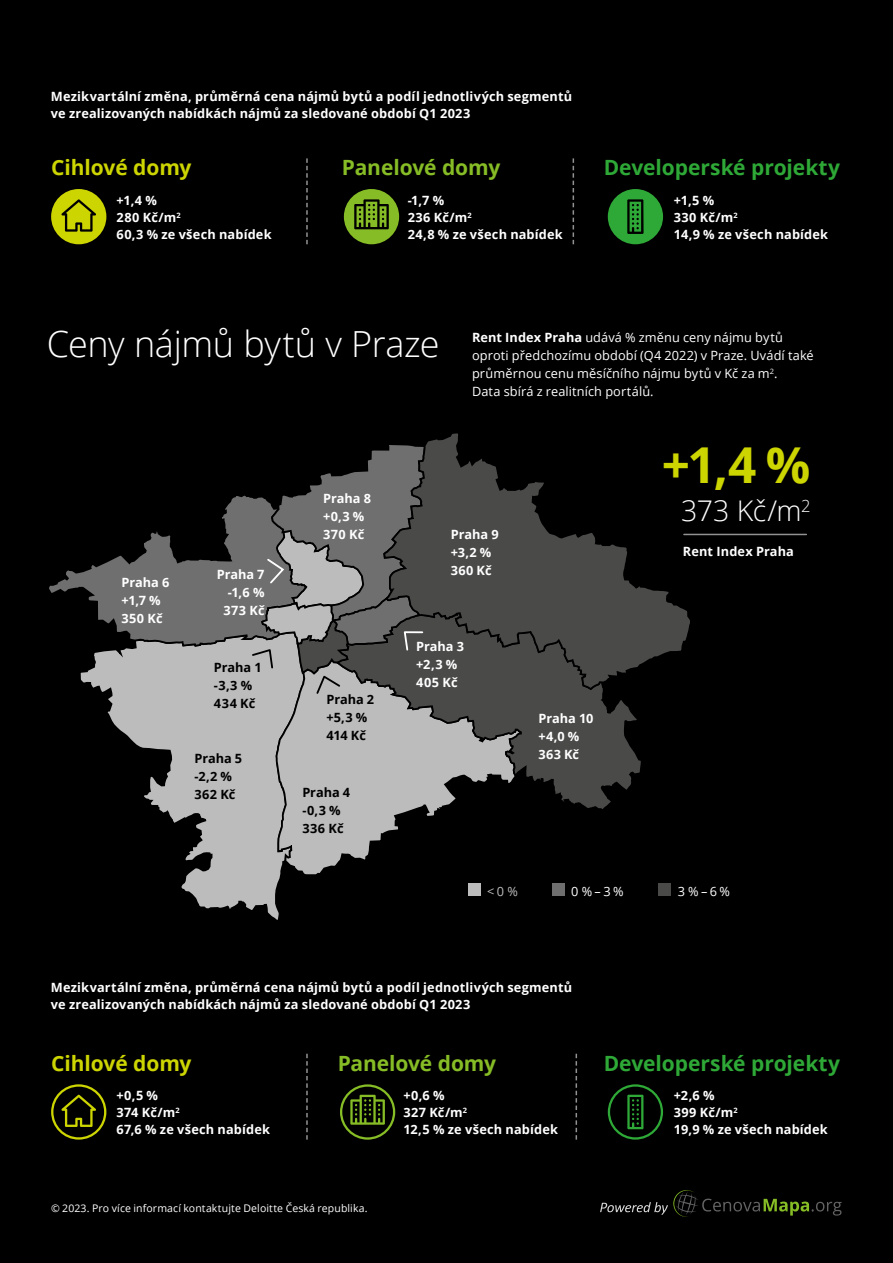
<style>
.page{position:relative;width:893px;height:1263px;background:#000}
.page>*{position:absolute;margin:0;border:0;box-sizing:border-box;transform-origin:0 0}
.citace_19_24{font:700 49.5px "Open Sans";color:#cdd500}
.title_24_30{font:300 36px "Open Sans";letter-spacing:-.01em;color:#fff}
.Introduction_14_18{font:300 28.5px "Open Sans";color:#fff}
.t1{font:700 21px "Open Sans";color:#2ea836}
.t2{font:700 21px "Open Sans";letter-spacing:-.005em;color:#86bc25}
.t3{font:700 21px "Open Sans";letter-spacing:-.005em;color:#cdd500}
.Introduction_14_18-2{font:700 12.75px/17.2px "Open Sans";letter-spacing:.015em;color:#fff}
.t4{font:12.75px/18px "Open Sans";letter-spacing:.01em;color:#fff}
.footer_7_9{font:700 12.75px "Open Sans";color:#fff}
.footer_7_9-2{font:700 12.75px "Open Sans";color:#000}
.t5{font:12.75px "Open Sans";color:#bcbcbc}
.footer_7_9-3{font:10.5px "Open Sans";letter-spacing:.01em;color:#fff}
.s1{font-weight:700}
</style>
<div class="page">
<svg style="left:600px;top:1190px;width:242px;height:27px"></svg>
<svg style="left:306px;top:158px;width:2px;height:86px"></svg>
<svg style="left:306px;top:1054px;width:2px;height:85px"></svg>
<svg style="left:573px;top:158px;width:1px;height:86px"></svg>
<svg style="left:576px;top:1054px;width:1px;height:85px"></svg>
<svg style="left:608px;top:189px;width:55px;height:55px"></svg>
<svg style="left:344px;top:189px;width:55px;height:55px"></svg>
<svg style="left:51px;top:189px;width:55px;height:55px"></svg>
<svg style="left:107px;top:695px;width:173px;height:225px"></svg>
<svg style="left:275px;top:695px;width:159px;height:182px"></svg>
<svg style="left:331px;top:691px;width:310px;height:123px"></svg>
<svg style="left:427px;top:433px;width:266px;height:258px"></svg>
<svg style="left:49px;top:444px;width:378px;height:251px"></svg>
<hr style="left:684px;top:534px;width:122px;height:1px;background:#929292">
<svg style="left:340px;top:1084px;width:55px;height:56px"></svg>
<svg style="left:608px;top:1084px;width:55px;height:55px"></svg>
<svg style="left:51px;top:1084px;width:55px;height:55px"></svg>
<div style="left:468px;top:883px;width:13px;height:13px;background:#bcbcbc"></div>
<div style="left:552px;top:883px;width:13px;height:13px;background:#706f6f"></div>
<div style="left:658px;top:883px;width:13px;height:13px;background:#4a4a49"></div>
<p class="Introduction_14_18-2" style="left:51px;top:88px;width:523px">Mezikvartální změna, průměrná cena nájmů bytů a podíl jednotlivých segmentů ve zrealizovaných nabídkách nájmů za sledované období Q1 2023</p>
<p class="t3" style="left:51px;top:153px;width:142px">Cihlové domy</p>
<p class="t2" style="left:342px;top:153px;width:160px">Panelové domy</p>
<p class="Introduction_14_18-2" style="left:117px;top:191px;width:42px">+1,4 %</p>
<p class="Introduction_14_18-2" style="left:117px;top:208px;width:66px">280 Kč/m<sup>2</sup></p>
<p class="Introduction_14_18-2" style="left:117px;top:225px;width:157px">60,3 % ze všech nabídek</p>
<p class="Introduction_14_18-2" style="left:408px;top:191px;width:38px">-1,7 %</p>
<p class="Introduction_14_18-2" style="left:408px;top:208px;width:65px">236 Kč/m<sup>2</sup></p>
<p class="Introduction_14_18-2" style="left:408px;top:225px;width:157px">24,8 % ze všech nabídek</p>
<p class="t1" style="left:604px;top:153px;width:238px">Developerské projekty</p>
<p class="Introduction_14_18-2" style="left:674px;top:191px;width:42px">+1,5 %</p>
<p class="Introduction_14_18-2" style="left:674px;top:208px;width:65px">330 Kč/m<sup>2</sup></p>
<p class="Introduction_14_18-2" style="left:674px;top:225px;width:156px">14,9 % ze všech nabídek</p>
<p class="title_24_30" style="left:47px;top:319px;width:394px">Ceny nájmů bytů v Praze</p>
<p class="t4" style="left:472px;top:328px;width:343px"><span class="s1">Rent Index Praha</span> udává % změnu ceny nájmu bytů oproti předchozímu období (Q4 2022) v Praze. Uvádí také průměrnou cenu měsíčního nájmu bytů v Kč za m<sup>2</sup>.<br>Data sbírá z realitních portálů.</p>
<p class="footer_7_9" style="left:122px;top:573px;width:49px">Praha 6</p>
<p class="footer_7_9" style="left:122px;top:591px;width:41px">+1,7 %</p>
<p class="Introduction_14_18-2" style="left:122px;top:610px;width:43px">350 Kč</p>
<p class="footer_7_9" style="left:217px;top:565px;width:49px">Praha 7</p>
<p class="Introduction_14_18-2" style="left:228px;top:583px;width:38px">-1,6 %</p>
<p class="Introduction_14_18-2" style="left:223px;top:601px;width:43px">373 Kč</p>
<p class="footer_7_9" style="left:323px;top:489px;width:49px">Praha 8</p>
<p class="footer_7_9" style="left:323px;top:507px;width:42px">+0,3 %</p>
<p class="Introduction_14_18-2" style="left:323px;top:525px;width:43px">370 Kč</p>
<p class="footer_7_9-2" style="left:214px;top:658px;width:49px">Praha 1</p>
<p class="footer_7_9-2" style="left:214px;top:676px;width:40px">-3,3 %</p>
<p class="footer_7_9-2" style="left:214px;top:694px;width:43px">434 Kč</p>
<p class="footer_7_9-2" style="left:326px;top:690px;width:49px">Praha 2</p>
<p class="footer_7_9-2" style="left:326px;top:708px;width:42px">+5,3 %</p>
<p class="footer_7_9-2" style="left:326px;top:726px;width:41px">414 Kč</p>
<p class="footer_7_9-2" style="left:194px;top:750px;width:49px">Praha 5</p>
<p class="footer_7_9-2" style="left:194px;top:768px;width:39px">-2,2 %</p>
<p class="footer_7_9-2" style="left:194px;top:786px;width:43px">362 Kč</p>
<p class="footer_7_9-2" style="left:302px;top:783px;width:49px">Praha 4</p>
<p class="footer_7_9-2" style="left:302px;top:801px;width:40px">-0,3 %</p>
<p class="footer_7_9-2" style="left:302px;top:819px;width:43px">336 Kč</p>
<p class="footer_7_9" style="left:451px;top:525px;width:49px">Praha 9</p>
<p class="footer_7_9" style="left:451px;top:543px;width:42px">+3,2 %</p>
<p class="footer_7_9" style="left:451px;top:561px;width:42px">360 Kč</p>
<p class="footer_7_9" style="left:416px;top:637px;width:49px">Praha 3</p>
<p class="Introduction_14_18-2" style="left:416px;top:655px;width:43px">+2,3 %</p>
<p class="Introduction_14_18-2" style="left:416px;top:673px;width:43px">405 Kč</p>
<p class="footer_7_9" style="left:538px;top:709px;width:56px">Praha 10</p>
<p class="footer_7_9" style="left:538px;top:727px;width:42px">+4,0 %</p>
<p class="footer_7_9" style="left:538px;top:745px;width:42px">363 Kč</p>
<p class="citace_19_24" style="left:662px;top:430px;width:150px">+1,4 %</p>
<p class="Introduction_14_18" style="left:681px;top:491px;width:131px">373 Kč/m<sup>2</sup></p>
<p class="Introduction_14_18-2" style="left:683px;top:542px;width:113px">Rent Index Praha</p>
<p class="t5" style="left:487px;top:882px;width:32px">&lt; 0 %</p>
<p class="t4" style="left:571px;top:882px;width:54px">0 % – 3 %</p>
<p class="t4" style="left:678px;top:882px;width:54px">3 % – 6 %</p>
<p class="Introduction_14_18-2" style="left:51px;top:978px;width:523px">Mezikvartální změna, průměrná cena nájmů bytů a podíl jednotlivých segmentů ve zrealizovaných nabídkách nájmů za sledované období Q1 2023</p>
<p class="t3" style="left:51px;top:1048px;width:142px">Cihlové domy</p>
<p class="Introduction_14_18-2" style="left:117px;top:1086px;width:43px">+0,5 %</p>
<p class="Introduction_14_18-2" style="left:117px;top:1103px;width:65px">374 Kč/m<sup>2</sup></p>
<p class="Introduction_14_18-2" style="left:117px;top:1121px;width:155px">67,6 % ze všech nabídek</p>
<p class="t2" style="left:338px;top:1048px;width:160px">Panelové domy</p>
<p class="Introduction_14_18-2" style="left:403px;top:1086px;width:43px">+0,6 %</p>
<p class="Introduction_14_18-2" style="left:403px;top:1103px;width:65px">327 Kč/m<sup>2</sup></p>
<p class="Introduction_14_18-2" style="left:403px;top:1121px;width:156px">12,5 % ze všech nabídek</p>
<p class="footer_7_9-3" style="left:51px;top:1201px;width:318px">© 2023. Pro více informací kontaktujte Deloitte Česká republika.</p>
<p class="t1" style="left:604px;top:1048px;width:238px">Developerské projekty</p>
<p class="Introduction_14_18-2" style="left:674px;top:1086px;width:42px">+2,6 %</p>
<p class="Introduction_14_18-2" style="left:674px;top:1103px;width:65px">399 Kč/m<sup>2</sup></p>
<p class="Introduction_14_18-2" style="left:674px;top:1121px;width:155px">19,9 % ze všech nabídek</p>
</div>
